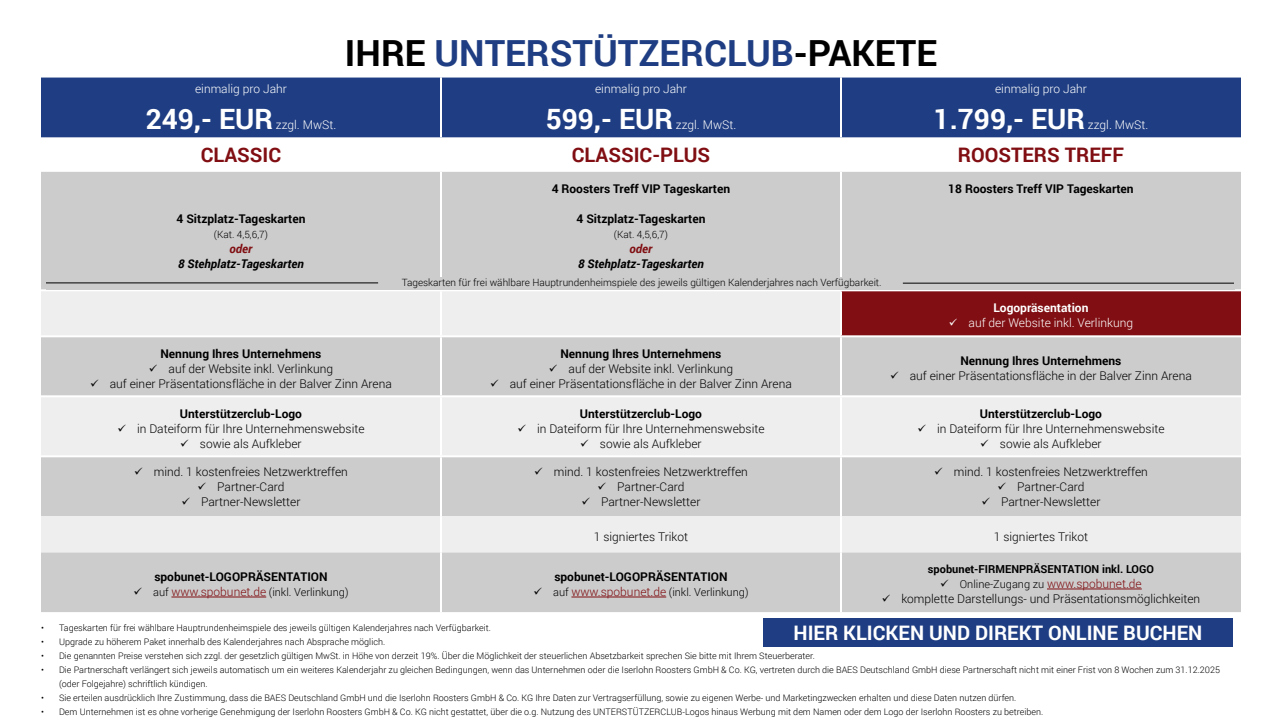
<style>
.page{position:relative;width:1280px;height:720px;background:#fff}
.page>*{position:absolute;margin:0;border:0;box-sizing:border-box;transform-origin:0 0}
.t1{font:700 36px "Roboto";color:#1e3d82}
.t2{font:700 28px "Roboto";color:#fff}
.t3{font:700 20px "Roboto";color:#fff}
.t4{font:700 20px "Roboto";color:#800e12}
.t5{font:300 12px "Roboto";color:#000}
.t6{font:700 12px "Roboto";color:#000}
.t7{font:300 12px "Roboto";color:#fff}
.t8{font:italic 700 12px "Roboto";color:#000}
.t9{font:700 12px "Roboto";color:#fff}
.t10{font:italic 700 12px "Roboto";color:#800e12}
.t11{font:300 11px "Roboto";color:#000}
.t12{font:700 11px "Roboto";color:#000}
.t13{font:300 10px "Roboto";color:#000}
.t14{font:300 9px/14px "Roboto";color:#000}
.s1{color:#000}
.s2{font-size:12px;color:#800e12}
</style>
<div class="page">
<div style="left:763px;top:618px;width:470px;height:29px;background:#1e3d82"></div>
<div style="left:42px;top:78px;width:1198px;height:59px;background:#1e3d82"></div>
<div style="left:42px;top:172px;width:1198px;height:439px;background:#ccc"></div>
<svg style="left:42px;top:291px;width:1198px;height:261px;background:#e3e3e3"></svg>
<div style="left:841px;top:290px;width:400px;height:46px;background:#800e12"></div>
<div style="left:42px;top:337px;width:1198px;height:58px;background:#ccc"></div>
<hr style="left:440px;top:77px;width:2px;height:60px;background:#fff">
<hr style="left:840px;top:77px;width:2px;height:60px;background:#fff">
<hr style="left:440px;top:172px;width:2px;height:117px;background:#fff">
<hr style="left:840px;top:172px;width:2px;height:117px;background:#fff">
<hr style="left:41px;top:289px;width:400px;height:2px;background:#fff">
<hr style="left:441px;top:289px;width:400px;height:2px;background:#fff">
<hr style="left:440px;top:291px;width:2px;height:44px;background:#fff">
<hr style="left:841px;top:289px;width:400px;height:2px;background:#fff">
<hr style="left:840px;top:291px;width:2px;height:44px;background:#fff">
<hr style="left:41px;top:335px;width:400px;height:2px;background:#fff">
<hr style="left:441px;top:335px;width:400px;height:2px;background:#fff">
<hr style="left:440px;top:337px;width:2px;height:58px;background:#fff">
<hr style="left:841px;top:335px;width:400px;height:2px;background:#fff">
<hr style="left:840px;top:337px;width:2px;height:58px;background:#fff">
<hr style="left:41px;top:395px;width:400px;height:2px;background:#fff">
<hr style="left:441px;top:395px;width:400px;height:2px;background:#fff">
<hr style="left:440px;top:397px;width:2px;height:58px;background:#fff">
<hr style="left:841px;top:395px;width:400px;height:2px;background:#fff">
<hr style="left:840px;top:397px;width:2px;height:58px;background:#fff">
<hr style="left:41px;top:455px;width:400px;height:2px;background:#fff">
<hr style="left:441px;top:455px;width:400px;height:2px;background:#fff">
<hr style="left:440px;top:457px;width:2px;height:59px;background:#fff">
<hr style="left:841px;top:455px;width:400px;height:2px;background:#fff">
<hr style="left:840px;top:457px;width:2px;height:59px;background:#fff">
<hr style="left:440px;top:516px;width:2px;height:36px;background:#fff">
<hr style="left:840px;top:516px;width:2px;height:36px;background:#fff">
<hr style="left:440px;top:552px;width:2px;height:60px;background:#fff">
<hr style="left:840px;top:552px;width:2px;height:60px;background:#fff">
<hr style="left:171px;top:597px;width:95px;height:1px;background:#800e12">
<hr style="left:571px;top:597px;width:95px;height:1px;background:#800e12">
<hr style="left:1047px;top:589px;width:95px;height:1px;background:#800e12">
<div style="left:46px;top:277px;width:1189px;height:12px;background:#ccc"></div>
<hr style="left:46px;top:283px;width:332px;height:1px;background:#000">
<hr style="left:903px;top:283px;width:331px;height:1px;background:#000">
<h3 class="t7" style="left:195px;top:80px;width:93px">einmalig pro Jahr</h3>
<h2 class="t2" style="left:146px;top:99px;width:129px">249,- EUR</h2>
<h3 class="t7" style="left:276px;top:116px;width:62px">zzgl. MwSt.</h3>
<h1 class="t1" style="left:345px;top:28px;width:594px"><span class="s1">IHRE</span> UNTERSTÜTZERCLUB<span class="s1">-PAKETE</span></h1>
<h3 class="t7" style="left:595px;top:80px;width:93px">einmalig pro Jahr</h3>
<h2 class="t2" style="left:546px;top:99px;width:129px">599,- EUR</h2>
<h3 class="t7" style="left:676px;top:116px;width:62px">zzgl. MwSt.</h3>
<h3 class="t7" style="left:995px;top:80px;width:93px">einmalig pro Jahr</h3>
<h2 class="t2" style="left:934px;top:99px;width:153px">1.799,- EUR</h2>
<h3 class="t7" style="left:1088px;top:116px;width:62px">zzgl. MwSt.</h3>
<h3 class="t4" style="left:201px;top:141px;width:82px">CLASSIC</h3>
<h3 class="t4" style="left:572px;top:141px;width:140px">CLASSIC-PLUS</h3>
<h3 class="t4" style="left:958px;top:141px;width:168px">ROOSTERS TREFF</h3>
<h3 class="t6" style="left:176px;top:210px;width:131px">4 Sitzplatz-Tageskarten</h3>
<p class="t13" style="left:214px;top:228px;width:56px">(Kat. 4,5,6,7)</p>
<h3 class="t10" style="left:230px;top:240px;width:24px">oder</h3>
<h3 class="t8" style="left:178px;top:255px;width:127px">8 Stehplatz-Tageskarten</h3>
<h3 class="t6" style="left:552px;top:180px;width:180px">4 Roosters Treff VIP Tageskarten</h3>
<h3 class="t6" style="left:576px;top:210px;width:131px">4 Sitzplatz-Tageskarten</h3>
<p class="t13" style="left:614px;top:228px;width:56px">(Kat. 4,5,6,7)</p>
<h3 class="t10" style="left:630px;top:240px;width:24px">oder</h3>
<h3 class="t8" style="left:578px;top:255px;width:127px">8 Stehplatz-Tageskarten</h3>
<h3 class="t6" style="left:948px;top:180px;width:187px">18 Roosters Treff VIP Tageskarten</h3>
<p class="t13" style="left:402px;top:276px;width:481px">Tageskarten für frei wählbare Hauptrundenheimspiele des jeweils gültigen Kalenderjahres nach Verfügbarkeit.</p>
<h3 class="t9" style="left:993px;top:299px;width:97px">Logopräsentation</h3>
<h3 class="t7" style="left:949px;top:315px;width:186px">✓ auf der Website inkl. Verlinkung</h3>
<h3 class="t6" style="left:160px;top:345px;width:163px">Nennung Ihres Unternehmens</h3>
<h3 class="t5" style="left:149px;top:360px;width:186px">✓ auf der Website inkl. Verlinkung</h3>
<h3 class="t5" style="left:90px;top:375px;width:303px">✓ auf einer Präsentationsfläche in der Balver Zinn Arena</h3>
<h3 class="t6" style="left:560px;top:345px;width:163px">Nennung Ihres Unternehmens</h3>
<h3 class="t5" style="left:549px;top:360px;width:186px">✓ auf der Website inkl. Verlinkung</h3>
<h3 class="t5" style="left:490px;top:375px;width:303px">✓ auf einer Präsentationsfläche in der Balver Zinn Arena</h3>
<h3 class="t6" style="left:960px;top:352px;width:163px">Nennung Ihres Unternehmens</h3>
<h3 class="t5" style="left:890px;top:368px;width:303px">✓ auf einer Präsentationsfläche in der Balver Zinn Arena</h3>
<h3 class="t6" style="left:180px;top:405px;width:124px">Unterstützerclub-Logo</h3>
<h3 class="t5" style="left:117px;top:420px;width:249px">✓ in Dateiform für Ihre Unternehmenswebsite</h3>
<h3 class="t5" style="left:180px;top:435px;width:123px">✓ sowie als Aufkleber</h3>
<h3 class="t6" style="left:580px;top:405px;width:124px">Unterstützerclub-Logo</h3>
<h3 class="t5" style="left:517px;top:420px;width:249px">✓ in Dateiform für Ihre Unternehmenswebsite</h3>
<h3 class="t5" style="left:580px;top:435px;width:123px">✓ sowie als Aufkleber</h3>
<h3 class="t6" style="left:980px;top:405px;width:124px">Unterstützerclub-Logo</h3>
<h3 class="t5" style="left:917px;top:420px;width:249px">✓ in Dateiform für Ihre Unternehmenswebsite</h3>
<h3 class="t5" style="left:980px;top:435px;width:123px">✓ sowie als Aufkleber</h3>
<h3 class="t5" style="left:134px;top:463px;width:215px">✓ mind. 1 kostenfreies Netzwerktreffen</h3>
<h3 class="t5" style="left:198px;top:478px;width:88px">✓ Partner-Card</h3>
<h3 class="t5" style="left:181px;top:493px;width:121px">✓ Partner-Newsletter</h3>
<h3 class="t5" style="left:534px;top:463px;width:215px">✓ mind. 1 kostenfreies Netzwerktreffen</h3>
<h3 class="t5" style="left:598px;top:478px;width:88px">✓ Partner-Card</h3>
<h3 class="t5" style="left:581px;top:493px;width:121px">✓ Partner-Newsletter</h3>
<h3 class="t5" style="left:934px;top:463px;width:215px">✓ mind. 1 kostenfreies Netzwerktreffen</h3>
<h3 class="t5" style="left:998px;top:478px;width:88px">✓ Partner-Card</h3>
<h3 class="t5" style="left:981px;top:493px;width:121px">✓ Partner-Newsletter</h3>
<h3 class="t5" style="left:594px;top:528px;width:96px">1 signiertes Trikot</h3>
<h3 class="t5" style="left:994px;top:528px;width:96px">1 signiertes Trikot</h3>
<h3 class="t6" style="left:154px;top:568px;width:175px">spobunet-LOGOPRÄSENTATION</h3>
<p class="t11" style="left:133px;top:585px;width:217px">✓ auf <span class="s2">www.spobunet.de</span> (inkl. Verlinkung)</p>
<h3 class="t6" style="left:554px;top:568px;width:175px">spobunet-LOGOPRÄSENTATION</h3>
<p class="t11" style="left:533px;top:585px;width:217px">✓ auf <span class="s2">www.spobunet.de</span> (inkl. Verlinkung)</p>
<p class="t12" style="left:928px;top:561px;width:228px">spobunet-FIRMENPRÄSENTATION inkl. LOGO</p>
<p class="t11" style="left:940px;top:577px;width:203px">✓ Online-Zugang zu <span class="s2">www.spobunet.de</span></p>
<h3 class="t5" style="left:882px;top:591px;width:320px">✓ komplette Darstellungs- und Präsentationsmöglichkeiten</h3>
<p class="t14" style="left:41px;top:621px;width:451px">• Tageskarten für frei wählbare Hauptrundenheimspiele des jeweils gültigen Kalenderjahres nach Verfügbarkeit.</p>
<p class="t14" style="left:41px;top:635px;width:346px">• Upgrade zu höherem Paket innerhalb des Kalenderjahres nach Absprache möglich.</p>
<p class="t14" style="left:41px;top:649px;width:775px">• Die genannten Preise verstehen sich zzgl. der gesetzlich gültigen MwSt. in Höhe von derzeit 19%. Über die Möglichkeit der steuerlichen Absetzbarkeit sprechen Sie bitte mit Ihrem Steuerberater.</p>
<p class="t14" style="left:59px;top:663px;width:1163px;text-indent:-18px">• Die Partnerschaft verlängert sich jeweils automatisch um ein weiteres Kalenderjahr zu gleichen Bedingungen, wenn das Unternehmen oder die Iserlohn Roosters GmbH &amp; Co. KG, vertreten durch die BAES Deutschland GmbH diese Partnerschaft nicht mit einer Frist von 8 Wochen zum 31.12.2025 (oder Folgejahre) schriftlich kündigen.</p>
<p class="t14" style="left:41px;top:691px;width:977px">• Sie erteilen ausdrücklich Ihre Zustimmung, dass die BAES Deutschland GmbH und die Iserlohn Roosters GmbH &amp; Co. KG Ihre Daten zur Vertragserfüllung, sowie zu eigenen Werbe- und Marketingzwecken erhalten und diese Daten nutzen dürfen.</p>
<p class="t14" style="left:41px;top:705px;width:1004px">• Dem Unternehmen ist es ohne vorherige Genehmigung der Iserlohn Roosters GmbH &amp; Co. KG nicht gestattet, über die o.g. Nutzung des UNTERSTÜTZERCLUB-Logos hinaus Werbung mit dem Namen oder dem Logo der Iserlohn Roosters zu betreiben.</p>
<h3 class="t3" style="left:794px;top:619px;width:410px">HIER KLICKEN UND DIREKT ONLINE BUCHEN</h3>
</div>
